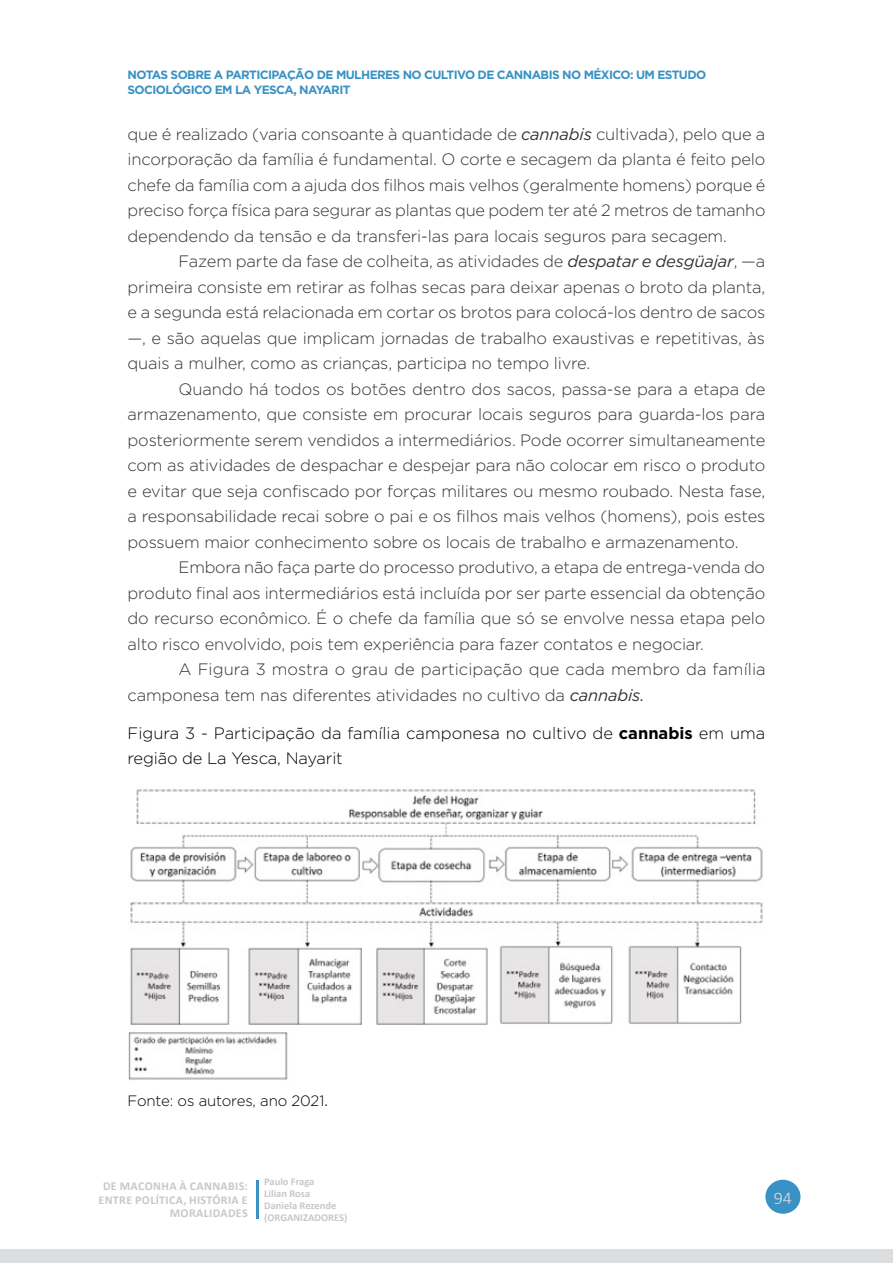
<style>
.page{position:relative;width:893px;height:1263px;background:#fff}
.page>*{position:absolute;margin:0;border:0;box-sizing:border-box;transform-origin:0 0}
.t1{font:300 18px "Calibri";color:#dcdddf}
.TEXTO{font:300 16.5px/25.5px "Gotham";letter-spacing:-.01em;color:#333;text-align:justify}
.TABELA{font:300 16.5px/25.5px "Gotham";color:#000}
.FONTE{font:300 15px "Gotham";letter-spacing:-.01em;color:#000}
.t2{font:700 12px/14.4px "Gotham";letter-spacing:-.05em;color:#3992c3}
.t3{font:700 12px/13.5px "Calibri";letter-spacing:.03em;color:#c7c8ca;text-align:right}
.t4{font:700 10.5px/12px "Calibri";color:#c7c8ca}
.s1{font-weight:400;font-style:italic}
.s2{font-weight:700}
.s3{font-size:18px}
</style>
<div class="page">
<div style="left:0;top:1249px;width:893px;height:14px;background:#dcdddf"></div>
<div style="left:765px;top:1180px;width:35px;height:34px;background:#3992c3;border-radius:50%"></div>
<hr style="left:256px;top:1180px;width:2px;height:39px;background:#3992c3">
<img style="left:129px;top:789px;width:634px;height:291px">
<p class="t2" style="left:128px;top:67px;width:580px">NOTAS SOBRE A PARTICIPAÇÃO DE MULHERES NO CULTIVO DE CANNABIS NO MÉXICO: UM ESTUDO<br>SOCIOLÓGICO EM LA YESCA, NAYARIT</p>
<p class="TEXTO" style="left:128px;top:121px;width:639px">que é realizado (varia consoante à quantidade de <span class="s1">cannabis</span> cultivada), pelo que a incorporação da família é fundamental. O corte e secagem da planta é feito pelo chefe da família com a ajuda dos filhos mais velhos (geralmente homens) porque é preciso força física para segurar as plantas que podem ter até 2 metros de tamanho dependendo da tensão e da transferi-las para locais seguros para secagem.</p>
<p class="TEXTO" style="left:128px;top:248px;width:639px;text-indent:51px">Fazem parte da fase de colheita, as atividades de <span class="s1">despatar e desgüajar</span>, —a primeira consiste em retirar as folhas secas para deixar apenas o broto da planta, e a segunda está relacionada em cortar os brotos para colocá-los dentro de sacos —, e são aquelas que implicam jornadas de trabalho exaustivas e repetitivas, às quais a mulher, como as crianças, participa no tempo livre.</p>
<p class="TEXTO" style="left:128px;top:376px;width:639px;text-indent:51px">Quando há todos os botões dentro dos sacos, passa-se para a etapa de armazenamento, que consiste em procurar locais seguros para guarda-los para posteriormente serem vendidos a intermediários. Pode ocorrer simultaneamente com as atividades de despachar e despejar para não colocar em risco o produto e evitar que seja confiscado por forças militares ou mesmo roubado. Nesta fase, a responsabilidade recai sobre o pai e os filhos mais velhos (homens), pois estes possuem maior conhecimento sobre os locais de trabalho e armazenamento.</p>
<p class="TEXTO" style="left:128px;top:554px;width:639px;text-indent:51px">Embora não faça parte do processo produtivo, a etapa de entrega-venda do produto final aos intermediários está incluída por ser parte essencial da obtenção do recurso econômico. É o chefe da família que só se envolve nessa etapa pelo alto risco envolvido, pois tem experiência para fazer contatos e negociar.</p>
<p class="TEXTO" style="left:128px;top:656px;width:640px;text-indent:51px">A Figura 3 mostra o grau de participação que cada membro da família camponesa tem nas diferentes atividades no cultivo da <span class="s1">cannabis.</span></p>
<p class="TABELA" style="left:128px;top:720px;width:639px">Figura 3 - Participação da família camponesa no cultivo de <span class="s2">cannabis</span> em uma região de La Yesca, Nayarit</p>
<p class="FONTE" style="left:128px;top:1092px;width:202px">Fonte: os autores, ano 2021<span class="s3">.</span></p>
<p class="t3" style="left:98px;top:1179px;width:151px">DE MACONHA À CANNABIS:<br>ENTRE POLÍTICA, HISTÓRIA E<br>MORALIDADES</p>
<p class="t4" style="left:264px;top:1175px;width:85px">Paulo Fraga<br>Lilian Rosa<br>Daniela Rezende (ORGANIZADORES)</p>
<p class="t1" style="left:774px;top:1186px;width:20px">94</p>
</div>
